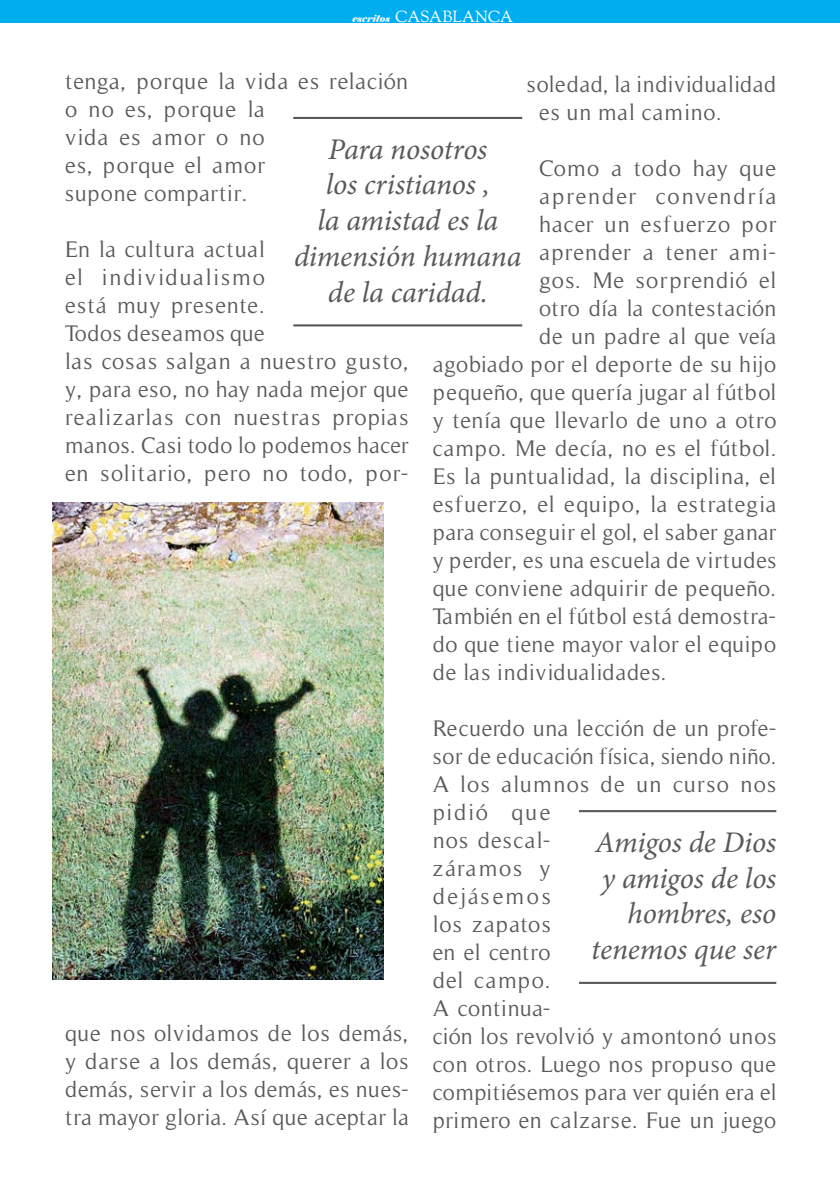
<style>
.page{position:relative;width:840px;height:1191px;background:#fff}
.page>*{position:absolute;margin:0;border:0;box-sizing:border-box;transform-origin:0 0}
.t1{font:italic 30px/35.8px "Minion Pro";letter-spacing:-.005em;color:#58595b;text-align:right}
.t2{font:23px/28px "Timeless";letter-spacing:.035em;color:#58595b}
.t3{font:23px "Timeless";color:#58595b}
.t4{font:23px "Timeless";letter-spacing:.08em;color:#58595b}
.t5{font:16px "OFL Goudy St M";color:#fff}
.s1{font-family:"Elephant";font-style:italic;font-size:10px}
</style>
<div class="page">
<img style="left:52px;top:502px;width:331px;height:477px">
<hr style="left:578px;top:810px;width:197px;height:2px;background:#58595b">
<hr style="left:578px;top:981px;width:197px;height:3px;background:#58595b">
<div style="left:0;top:0;width:839px;height:23px;background:#00aeef"></div>
<hr style="left:293px;top:117px;width:229px;height:2px;background:#58595b">
<hr style="left:293px;top:324px;width:229px;height:2px;background:#58595b">
<p class="t5" style="left:352px;top:8px;width:162px"><span class="s1">escritos</span> CASABLANCA</p>
<p class="t2" style="left:65px;top:67px;width:344px">tenga, porque la vida es relación o no es, porque la<br>vida es amor o no<br>es, porque el amor<br>supone compartir.</p>
<p class="t2" style="left:65px;top:235px;width:345px">En la cultura actual<br>el individualismo<br>está muy presente.<br>Todos deseamos que<br>las cosas salgan a nuestro gusto, y, para eso, no hay nada mejor que realizarlas con nuestras propias manos. Casi todo lo podemos hacer en solitario, pero no todo, por-</p>
<p class="t2" style="left:539px;top:70px;width:238px;text-indent:-12px">soledad, la individualidad es un mal camino.</p>
<p class="t2" style="left:539px;top:154px;width:238px">Como a todo hay que</p>
<p class="t4" style="left:539px;top:183px;width:238px">aprender convendría</p>
<p class="t2" style="left:539px;top:210px;width:238px">hacer un esfuerzo por</p>
<p class="t2" style="left:539px;top:238px;width:238px">aprender a tener ami-</p>
<p class="t2" style="left:539px;top:266px;width:238px">gos. Me sorprendió el</p>
<p class="t2" style="left:539px;top:294px;width:238px">otro día la contestación</p>
<p class="t2" style="left:539px;top:322px;width:238px">de un padre al que veía</p>
<p class="t2" style="left:432px;top:350px;width:345px">agobiado por el deporte de su hijo</p>
<p class="t3" style="left:432px;top:379px;width:345px">pequeño, que quería jugar al fútbol</p>
<p class="t2" style="left:432px;top:406px;width:345px">y tenía que llevarlo de uno a otro</p>
<p class="t2" style="left:432px;top:434px;width:345px">campo. Me decía, no es el fútbol.</p>
<p class="t2" style="left:432px;top:462px;width:345px">Es la puntualidad, la disciplina, el</p>
<p class="t2" style="left:432px;top:490px;width:345px">esfuerzo, el equipo, la estrategia</p>
<p class="t2" style="left:432px;top:518px;width:345px">para conseguir el gol, el saber ganar</p>
<p class="t2" style="left:432px;top:546px;width:345px">y perder, es una escuela de virtudes</p>
<p class="t2" style="left:432px;top:574px;width:345px">que conviene adquirir de pequeño.</p>
<p class="t2" style="left:432px;top:602px;width:344px">También en el fútbol está demostra-</p>
<p class="t2" style="left:432px;top:630px;width:345px">do que tiene mayor valor el equipo</p>
<p class="t2" style="left:432px;top:658px;width:235px">de las individualidades.</p>
<p class="t2" style="left:432px;top:714px;width:345px">Recuerdo una lección de un profe&shy;sor de educación física, siendo niño.<br>A los alumnos de un curso nos pidió que<br>nos descal-<br>záramos y<br>dejásemos<br>los zapatos<br>en el centro<br>del campo.<br>A continua-<br>ción los revolvió y amontonó unos con otros. Luego nos propuso que compitiésemos para ver quién era el primero en calzarse. Fue un juego</p>
<h1 class="t1" style="left:294px;top:134px;width:228px;text-align:center">Para nosotros<br>los cristianos ,<br>la amistad es la dimensión humana de la caridad.</h1>
<h1 class="t1" style="left:591px;top:827px;width:187px">Amigos de Dios y amigos de los hombres, eso tenemos que ser</h1>
<p class="t2" style="left:65px;top:1019px;width:345px;text-align:justify">que nos olvidamos de los demás, y darse a los demás, querer a los demás, servir a los demás, es nues&shy;tra mayor gloria. Así que aceptar la</p>
</div>
